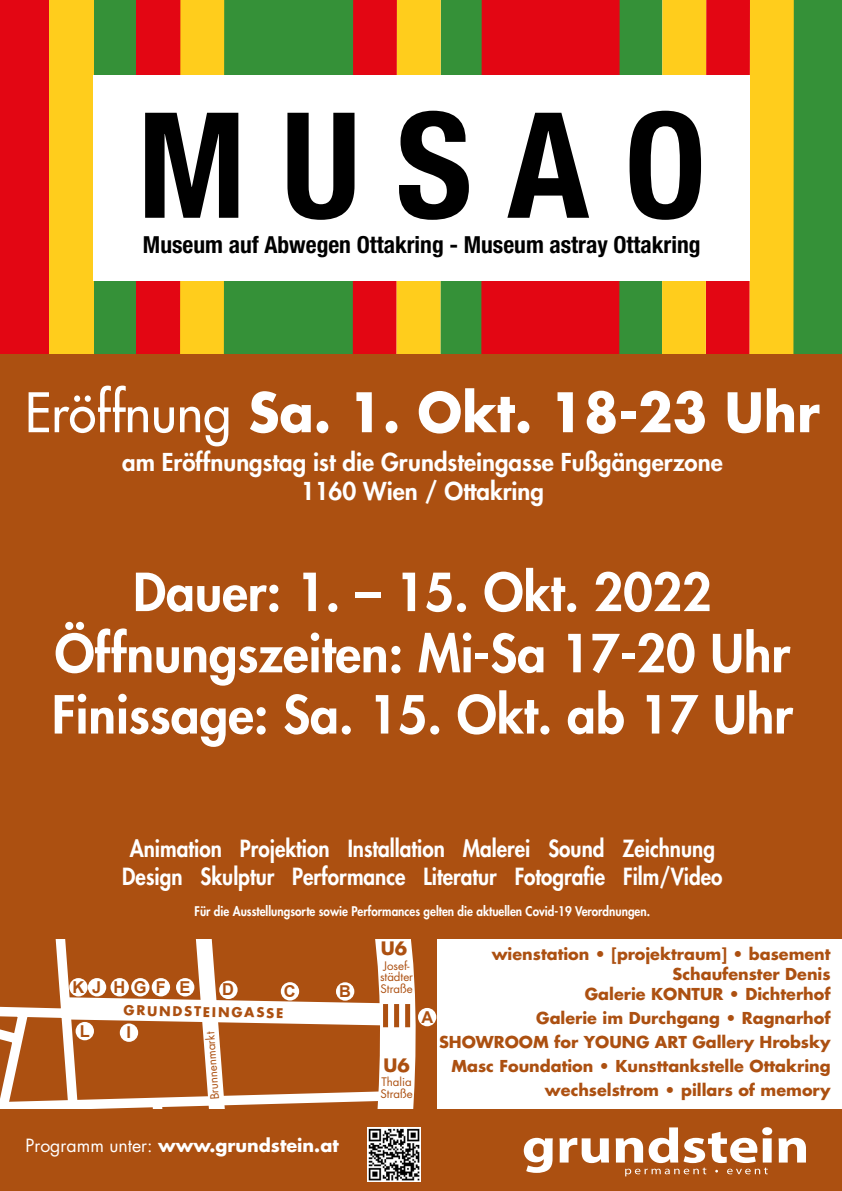
<style>
.page{position:relative;width:842px;height:1191px;background:#fff}
.page>*{position:absolute;margin:0;border:0;box-sizing:border-box;transform-origin:0 0}
.t1{font:700 condensed 147px "Helvetica Neue LT";letter-spacing:.24em;color:#000}
.t2{font:700 53px "Futura Std";color:#fff;scale:.95 1}
.t3{font:800 51px/61.2px "Futura Std";color:#fff;text-align:center}
.t4{font:800 24px/28.8px "Futura Std";color:#fff;text-align:center}
.t5{font:700 condensed 23.5px "Helvetica Neue LT";color:#000}
.t6{font:800 23px/27.6px "Futura Std";color:#fff;text-align:center;scale:.9 1}
.t7{font:700 18px "Futura Std";color:#ac5011}
.t8{font:700 17.7px "Futura Std";color:#fff}
.t9{font:700 16.4px "Arial";color:#ac5011}
.t10{font:700 16px/20px "Futura Std";color:#ac5011;text-align:right}
.t11{font:700 13.1px "Futura Std";color:#ac5011}
.t12{font:800 13px "Futura Std";color:#fff;scale:.9 1}
.t13{font:11.5px/11.5px "Futura Std";color:#ac5011;text-align:center}
.s1{font-weight:500}
.s2{font-weight:400}
</style>
<div class="page">
<div style="left:793px;top:0;width:49px;height:360px;background:#359138"></div>
<div style="left:221px;top:0;width:135px;height:360px;background:#359138"></div>
<div style="left:92px;top:0;width:45px;height:359px;background:#359138"></div>
<div style="left:0;top:0;width:49px;height:354px;background:#e30613"></div>
<div style="left:484px;top:0;width:134px;height:354px;background:#e30613"></div>
<div style="left:136px;top:0;width:44px;height:359px;background:#e30613"></div>
<div style="left:49px;top:0;width:44px;height:359px;background:#ffcd1c"></div>
<svg style="left:353px;top:0;width:131px;height:354px;background:#b67422"></svg>
<svg style="left:618px;top:0;width:176px;height:354px;background:#d6941f"></svg>
<div style="left:180px;top:0;width:44px;height:354px;background:#ffcd1c"></div>
<svg style="left:0;top:939px;width:42px;height:163px"></svg>
<svg style="left:42px;top:939px;width:394px;height:169px"></svg>
<div style="left:0;top:1108px;width:842px;height:83px;background:#ac5011"></div>
<div style="left:0;top:354px;width:842px;height:585px;background:#ac5011"></div>
<img style="left:367px;top:1127px;width:54px;height:54px">
<svg style="left:524px;top:1137px;width:29px;height:35px"></svg>
<svg style="left:559px;top:1137px;width:50px;height:26px"></svg>
<svg style="left:778px;top:1137px;width:28px;height:25px"></svg>
<svg style="left:616px;top:1127px;width:156px;height:49px"></svg>
<div style="left:418px;top:1008px;width:18px;height:18px;background:#fff;border-radius:50%"></div>
<div style="left:336px;top:982px;width:18px;height:18px;background:#fff;border-radius:50%"></div>
<div style="left:281px;top:982px;width:18px;height:18px;background:#fff;border-radius:50%"></div>
<div style="left:219px;top:980px;width:19px;height:19px;background:#fff;border-radius:50%"></div>
<div style="left:176px;top:978px;width:18px;height:18px;background:#fff;border-radius:50%"></div>
<div style="left:120px;top:1023px;width:18px;height:18px;background:#fff;border-radius:50%"></div>
<div style="left:76px;top:1022px;width:18px;height:18px;background:#fff;border-radius:50%"></div>
<div style="left:152px;top:978px;width:18px;height:18px;background:#fff;border-radius:50%"></div>
<div style="left:131px;top:978px;width:18px;height:18px;background:#fff;border-radius:50%"></div>
<div style="left:111px;top:978px;width:18px;height:18px;background:#fff;border-radius:50%"></div>
<div style="left:88px;top:978px;width:18px;height:18px;background:#fff;border-radius:50%"></div>
<div style="left:69px;top:978px;width:19px;height:18px;background:#fff;border-radius:50%"></div>
<div style="left:383px;top:1004px;width:5px;height:23px;background:#ac5011"></div>
<div style="left:394px;top:1004px;width:5px;height:23px;background:#ac5011"></div>
<div style="left:405px;top:1004px;width:5px;height:23px;background:#ac5011"></div>
<div style="left:94px;top:75px;width:656px;height:206px;background:#fff"></div>
<h1 class="t1" style="left:137px;top:76px;width:570px">MUSAO</h1>
<h3 class="t5" style="left:143px;top:230px;width:559px">Museum auf Abwegen Ottakring - Museum astray Ottakring</h3>
<h2 class="t2" style="left:25px;top:377px;width:838px"><span class="s1">Eröffnung</span> Sa. 1. Okt. 18-23 Uhr</h2>
<h3 class="t4" style="left:122px;top:448px;width:602px">am Eröffnungstag ist die Grundsteingasse Fußgängerzone<br>1160 Wien / Ottakring</h3>
<h3 class="t3" style="left:52px;top:561px;width:742px">Dauer: 1. – 15. Okt. 2022<br>Öffnungszeiten: Mi-Sa 17-20 Uhr<br>Finissage: Sa. 15. Okt. ab 17 Uhr</h3>
<h3 class="t6" style="left:122px;top:835px;width:668px">Animation Projektion Installation Malerei Sound Zeichnung<br>Design Skulptur Performance Literatur Fotografie Film/Video</h3>
<p class="t12" style="left:195px;top:903px;width:508px">Für die Ausstellungsorte sowie Performances gelten die aktuellen Covid-19 Verordnungen.</p>
<p class="t10" style="left:492px;top:943px;width:340px">wienstation • [projektraum] • basement<br>Schaufenster Denis<br>Galerie KONTUR • Dichterhof</p>
<p class="t10" style="left:439px;top:1005px;width:393px;line-height:24px">Galerie im Durchgang • Ragnarhof<br>SHOWROOM for YOUNG ART Gallery Hrobsky<br>Masc Foundation • Kunsttankstelle Ottakring</p>
<p class="t7" style="left:381px;top:936px;width:28px">U6</p>
<p class="t13" style="left:380px;top:959px;width:35px">Josef&shy;städter<br>Straße</p>
<p class="t9" style="left:72px;top:976px;width:95px">KJ HGF</p>
<p class="t9" style="left:180px;top:976px;width:12px">E</p>
<p class="t9" style="left:222px;top:978px;width:13px">D</p>
<p class="t9" style="left:284px;top:980px;width:13px">C</p>
<p class="t9" style="left:339px;top:980px;width:13px">B</p>
<p class="t11" style="left:124px;top:1001px;width:161px;rotate:1deg">GRUNDSTEINGASSE</p>
<p class="t9" style="left:421px;top:1006px;width:13px">A</p>
<p class="t9" style="left:80px;top:1020px;width:12px">L</p>
<p class="t9" style="left:126px;top:1021px;width:6px">I</p>
<p class="t13" style="left:209px;top:1099px;width:69px;rotate:-94deg">Brunnenmarkt</p>
<p class="t7" style="left:383px;top:1053px;width:28px">U6</p>
<p class="t13" style="left:380px;top:1076px;width:34px;text-align:left">Thalia<br>Straße</p>
<p class="t10" style="left:545px;top:1079px;width:287px">wechselstrom • pillars of memory</p>
<p class="t8" style="left:26px;top:1133px;width:315px"><span class="s2">Programm unter:</span> www.grundstein.at</p>
</div>
